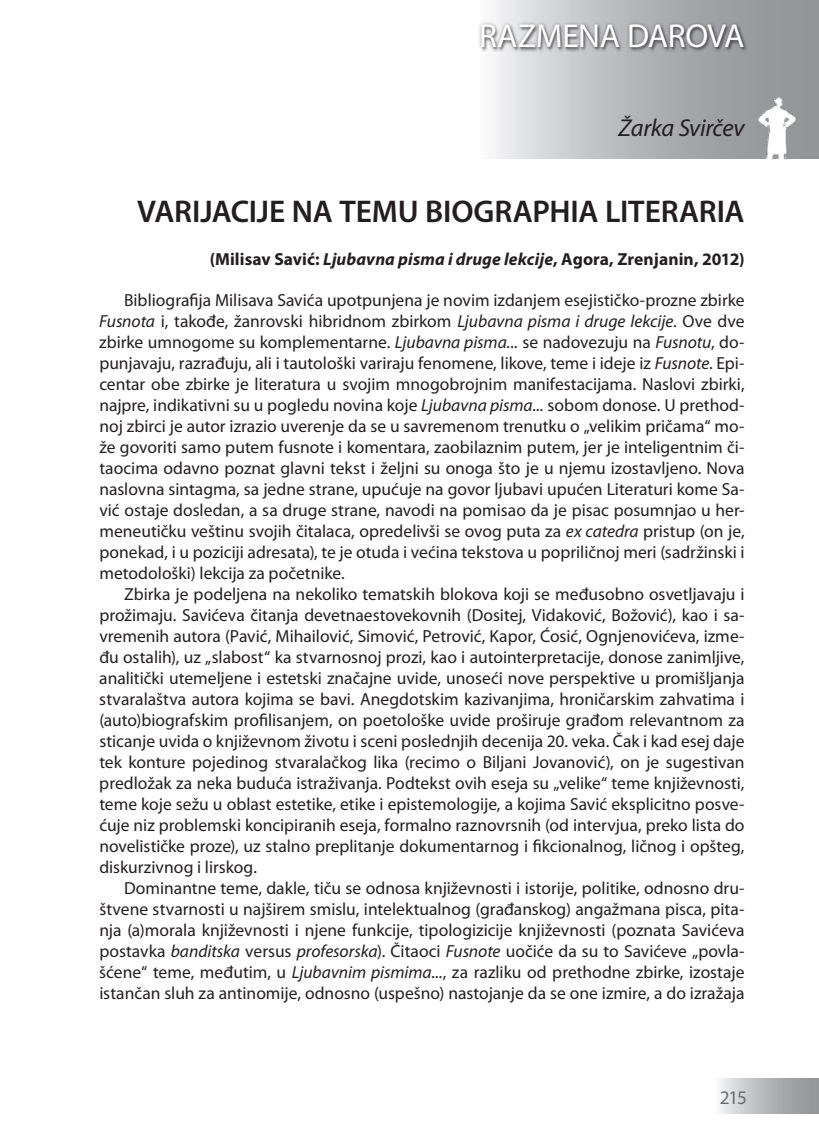
<style>
.page{position:relative;width:819px;height:1141px;background:#fff}
.page>*{position:absolute;margin:0;border:0;box-sizing:border-box;transform-origin:0 0}
.t1{font:33.25px "Myriad Pro";color:#fff}
.t2{font:600 31.5px "Myriad Pro";letter-spacing:-.005em;color:#231f20}
.t3{font:italic 24.5px "Myriad Pro";letter-spacing:-.015em;color:#231f20}
.t4{font:19.25px "Myriad Pro";color:#6c6d70}
.t5{font:17.5px/21px "Myriad Pro";color:#231f20;text-align:justify}
.t6{font:700 17.5px "Myriad Pro";letter-spacing:.005em;color:#231f20}
.s1{font-style:italic}
</style>
<div class="page">
<div style="left:714px;top:1079px;width:105px;height:35px;background:linear-gradient(to right,#efeff1,#88898e)"></div>
<svg style="left:493px;top:0;width:326px;height:159px;background:#b7b8bb"></svg>
<div style="left:477px;top:20px;width:342px;height:58px;background:#231f20;opacity:.5"></div>
<img style="left:754px;top:95px;width:45px;height:64px">
<h1 class="t1" style="left:479px;top:18px;width:21px">razmena</h1>
<h1 class="t1" style="left:627px;top:18px;width:21px">darova</h1>
<h3 class="t3" style="left:618px;top:115px;width:127px">Žarka Svirčev</h3>
<h2 class="t2" style="left:137px;top:194px;width:608px">VARIJACIJE NA TEMU BIOGRAPHIA LITERARIA</h2>
<p class="t6" style="left:210px;top:249px;width:536px">(Milisav Savić: <span class="s1">Ljubavna pisma i druge lekcije</span>, Agora, Zrenjanin, 2012)</p>
<p class="t5" style="left:99px;top:290px;width:646px;text-indent:25px">Bibliografija Milisava Savića upotpunjena je novim izdanjem esejističko-prozne zbirke <span class="s1">Fusnota</span> i, takođe, žanrovski hibridnom zbirkom <span class="s1">Ljubavna pisma i druge lekcije</span>. Ove dve zbirke umnogome su komplementarne. <span class="s1">Ljubavna pisma...</span> se nadovezuju na <span class="s1">Fusnotu</span>, do&shy;punjavaju, razrađuju, ali i tautološki variraju fenomene, likove, teme i ideje iz <span class="s1">Fusnote</span>. Epi&shy;centar obe zbirke je literatura u svojim mnogobrojnim manifestacijama. Naslovi zbirki, najpre, indikativni su u pogledu novina koje <span class="s1">Ljubavna pisma...</span> sobom donose. U prethod&shy;noj zbirci je autor izrazio uverenje da se u savremenom trenutku o „velikim pričama“ mo&shy;že govoriti samo putem fusnote i komentara, zaobilaznim putem, jer je inteligentnim či&shy;taocima odavno poznat glavni tekst i željni su onoga što je u njemu izostavljeno. Nova naslovna sintagma, sa jedne strane, upućuje na govor ljubavi upućen Literaturi kome Sa&shy;vić ostaje dosledan, a sa druge strane, navodi na pomisao da je pisac posumnjao u her&shy;meneutičku veštinu svojih čitalaca, opredelivši se ovog puta za <span class="s1">ex catedra</span> pristup (on je, ponekad, i u poziciji adresata), te je otuda i većina tekstova u popriličnoj meri (sadržinski i metodološki) lekcija za početnike.</p>
<p class="t5" style="left:99px;top:584px;width:646px;text-indent:25px">Zbirka je podeljena na nekoliko tematskih blokova koji se međusobno osvetljavaju i prožimaju. Savićeva čitanja devetnaestovekovnih (Dositej, Vidaković, Božović), kao i sa&shy;vremenih autora (Pavić, Mihailović, Simović, Petrović, Kapor, Ćosić, Ognjenovićeva, izme&shy;đu ostalih), uz „slabost“ ka stvarnosnoj prozi, kao i autointerpretacije, donose zanimljive, analitički utemeljene i estetski značajne uvide, unoseći nove perspektive u promišljanja stvaralaštva autora kojima se bavi. Anegdotskim kazivanjima, hroničarskim zahvatima i (auto)biografskim profilisanjem, on poetološke uvide proširuje građom relevantnom za sticanje uvida o književnom životu i sceni poslednjih decenija 20. veka. Čak i kad esej daje tek konture pojedinog stvaralačkog lika (recimo o Biljani Jovanović), on je sugestivan predložak za neka buduća istraživanja. Podtekst ovih eseja su „velike“ teme književnosti, teme koje sežu u oblast estetike, etike i epistemologije, a kojima Savić eksplicitno posve&shy;ćuje niz problemski koncipiranih eseja, formalno raznovrsnih (od intervjua, preko lista do novelističke proze), uz stalno preplitanje dokumentarnog i fikcionalnog, ličnog i opšteg, diskurzivnog i lirskog.</p>
<p class="t5" style="left:99px;top:878px;width:646px;text-indent:25px">Dominantne teme, dakle, tiču se odnosa književnosti i istorije, politike, odnosno dru&shy;štvene stvarnosti u najširem smislu, intelektualnog (građanskog) angažmana pisca, pita&shy;nja (a)morala književnosti i njene funkcije, tipologizicije književnosti (poznata Savićeva postavka <span class="s1">banditska</span> versus <span class="s1">profesorska</span>). Čitaoci <span class="s1">Fusnote</span> uočiće da su to Savićeve „povla&shy;šćene“ teme, međutim, u <span class="s1">Ljubavnim pismima...</span>, za razliku od prethodne zbirke, izostaje istančan sluh za antinomije, odnosno (uspešno) nastojanje da se one izmire, a do izražaja</p>
<p class="t4" style="left:719px;top:1087px;width:29px">215</p>
</div>
